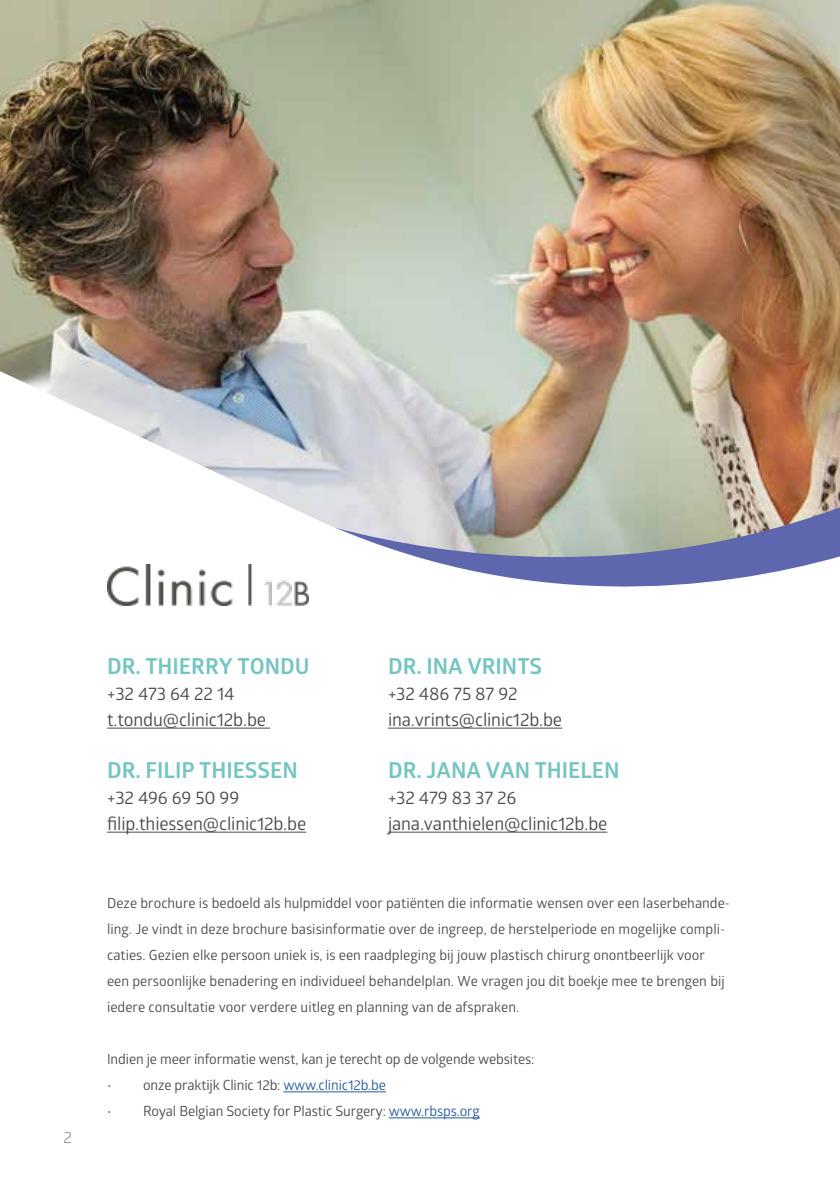
<style>
.page{position:relative;width:840px;height:1191px;background:#fff}
.page>*{position:absolute;margin:0;border:0;box-sizing:border-box;transform-origin:0 0}
.t1{font:700 22px "Glober";color:#75c5c3}
.t2{font:18px/26px "Glober";letter-spacing:-.01em;color:#4a4a49}
.t3{font:16px "Glober";color:#7c7b7b}
.t4{font:14px/26px "Glober";color:#4a4a49}
.s1{color:#275b9b}
</style>
<div class="page">
<img style="left:0;top:0;width:839px;height:356px">
<svg style="left:0;top:356px;width:839px;height:373px"></svg>
<hr style="left:107px;top:727px;width:163px;height:1px;background:#4a4a49">
<hr style="left:107px;top:831px;width:199px;height:1px;background:#4a4a49">
<hr style="left:388px;top:727px;width:174px;height:1px;background:#4a4a49">
<hr style="left:388px;top:831px;width:219px;height:1px;background:#4a4a49">
<hr style="left:283px;top:1091px;width:103px;height:1px;background:#275b9b">
<hr style="left:388px;top:1117px;width:91px;height:1px;background:#275b9b">
<img style="left:107px;top:564px;width:201px;height:42px">
<p class="t3" style="left:63px;top:1125px;width:10px">2</p>
<h1 class="t1" style="left:107px;top:651px;width:204px">DR. THIERRY TONDU</h1>
<p class="t2" style="left:107px;top:680px;width:160px">+32 473 64 22 14 t.tondu@clinic12b.be</p>
<h1 class="t1" style="left:107px;top:755px;width:192px">DR. FILIP THIESSEN</h1>
<p class="t2" style="left:107px;top:784px;width:200px">+32 496 69 50 99 filip.thiessen@clinic12b.be</p>
<h1 class="t1" style="left:388px;top:651px;width:155px">DR. INA VRINTS</h1>
<p class="t2" style="left:388px;top:680px;width:175px">+32 486 75 87 92 ina.vrints@clinic12b.be</p>
<h1 class="t1" style="left:388px;top:755px;width:233px">DR. JANA VAN THIELEN</h1>
<p class="t2" style="left:388px;top:784px;width:221px">+32 479 83 37 26 jana.vanthielen@clinic12b.be</p>
<p class="t4" style="left:107px;top:889px;width:624px">Deze brochure is bedoeld als hulpmiddel voor patiënten die informatie wensen over een laserbehande&shy;ling. Je vindt in deze brochure basisinformatie over de ingreep, de herstelperiode en mogelijke compli&shy;caties. Gezien elke persoon uniek is, is een raadpleging bij jouw plastisch chirurg onontbeerlijk voor een persoonlijke benadering en individueel behandelplan. We vragen jou dit boekje mee te brengen bij iedere consultatie voor verdere uitleg en planning van de afspraken.</p>
<p class="t4" style="left:107px;top:1045px;width:428px">Indien je meer informatie wenst, kan je terecht op de volgende websites:</p>
<p class="t4" style="left:107px;top:1071px;width:280px">• onze praktijk Clinic 12b: <span class="s1">www.clinic12b.be</span></p>
<p class="t4" style="left:107px;top:1097px;width:374px">• Royal Belgian Society for Plastic Surgery: <span class="s1">www.rbsps.org</span></p>
</div>
